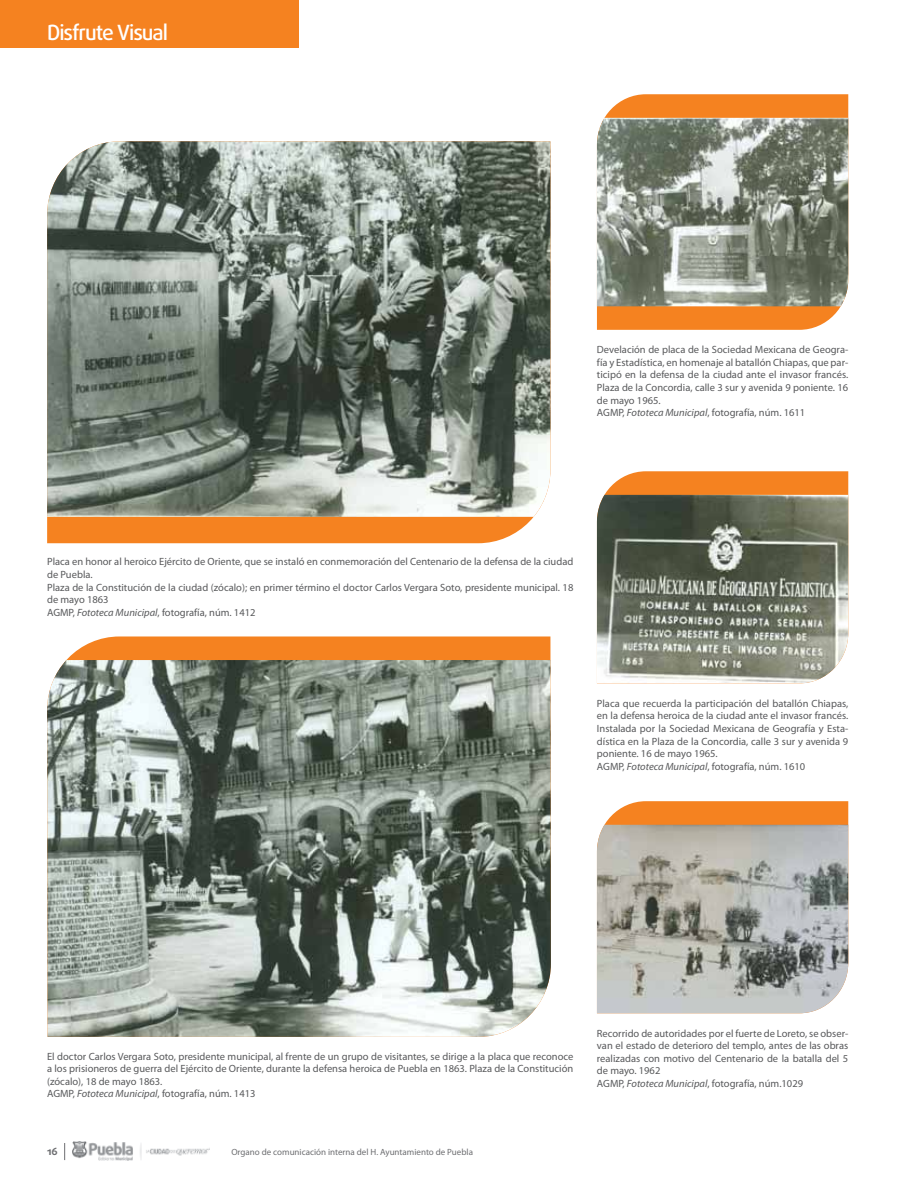
<style>
.page{position:relative;width:919px;height:1191px;background:#fff}
.page>*{position:absolute;margin:0;border:0;box-sizing:border-box;transform-origin:0 0}
.t1{font:500 21px "Daxline Pro";letter-spacing:-.05em;color:#fff}
.t2{font:10.5px/12.6px "Myriad Pro";color:#58595b}
.t3{font:700 10.5px "Daxline Pro";color:#6d6e71}
.t4{font:9px "Myriad Pro";color:#6d6e71}
.s1{font-style:italic}
</style>
<div class="page">
<svg style="left:64px;top:1143px;width:1px;height:17px"></svg>
<img style="left:73px;top:1141px;width:136px;height:19px">
<div style="left:0;top:0;width:298px;height:47px;background:#f58220"></div>
<div style="left:47px;top:517px;width:487px;height:26px;background:#f58220"></div>
<img style="left:47px;top:141px;width:503px;height:376px">
<svg style="left:66px;top:636px;width:485px;height:24px;fill:#f58220"></svg>
<img style="left:47px;top:660px;width:504px;height:376px">
<svg style="left:597px;top:94px;width:251px;height:236px;fill:#f58220"></svg>
<img style="left:597px;top:118px;width:251px;height:188px">
<svg style="left:604px;top:471px;width:244px;height:24px;fill:#f58220"></svg>
<img style="left:597px;top:495px;width:251px;height:188px">
<svg style="left:605px;top:801px;width:243px;height:23px;fill:#f58220"></svg>
<img style="left:597px;top:824px;width:251px;height:189px">
<hr style="left:918px;top:0;width:1px;height:1191px;background:#f58220">
<h1 class="t1" style="left:47px;top:18px;width:122px">Disfrute Visual</h1>
<p class="t2" style="left:597px;top:343px;width:253px">Develación de placa de la Sociedad Mexicana de Geogra&shy;fía y Estadística, en homenaje al batallón Chiapas, que par&shy;ticipó en la defensa de la ciudad ante el invasor francés.<br>Plaza de la Concordia, calle 3 sur y avenida 9 poniente. 16 de mayo 1965.<br>AGMP, <span class="s1">Fototeca Municipal</span>, fotografía, núm. 1611</p>
<p class="t2" style="left:47px;top:555px;width:527px">Placa en honor al heroico Ejército de Oriente, que se instaló en conmemoración del Centenario de la defensa de la ciudad de Puebla.<br>Plaza de la Constitución de la ciudad (zócalo); en primer término el doctor Carlos Vergara Soto, presidente municipal. 18 de mayo 1863<br>AGMP, <span class="s1">Fototeca Municipal</span>, fotografía, núm. 1412</p>
<p class="t2" style="left:597px;top:696px;width:253px">Placa que recuerda la participación del batallón Chiapas, en la defensa heroica de la ciudad ante el invasor francés.<br>Instalada por la Sociedad Mexicana de Geografía y Esta&shy;dística en la Plaza de la Concordia, calle 3 sur y avenida 9 poniente. 16 de mayo 1965.<br>AGMP, <span class="s1">Fototeca Municipal</span>, fotografía, núm. 1610</p>
<p class="t2" style="left:47px;top:1049px;width:527px">El doctor Carlos Vergara Soto, presidente municipal, al frente de un grupo de visitantes, se dirige a la placa que reconoce a los prisioneros de guerra del Ejército de Oriente, durante la defensa heroica de Puebla en 1863. Plaza de la Constitución (zócalo), 18 de mayo 1863.<br>AGMP, <span class="s1">Fototeca Municipal</span>, fotografía, núm. 1413</p>
<p class="t3" style="left:47px;top:1144px;width:12px">16</p>
<p class="t4" style="left:231px;top:1146px;width:243px">Organo de comunicación interna del H. Ayuntamiento de Puebla</p>
<p class="t2" style="left:597px;top:1026px;width:253px">Recorrido de autoridades por el fuerte de Loreto, se obser&shy;van el estado de deterioro del templo, antes de las obras realizadas con motivo del Centenario de la batalla del 5 de mayo. 1962<br>AGMP, <span class="s1">Fototeca Municipal</span>, fotografía, núm.1029</p>
</div>
